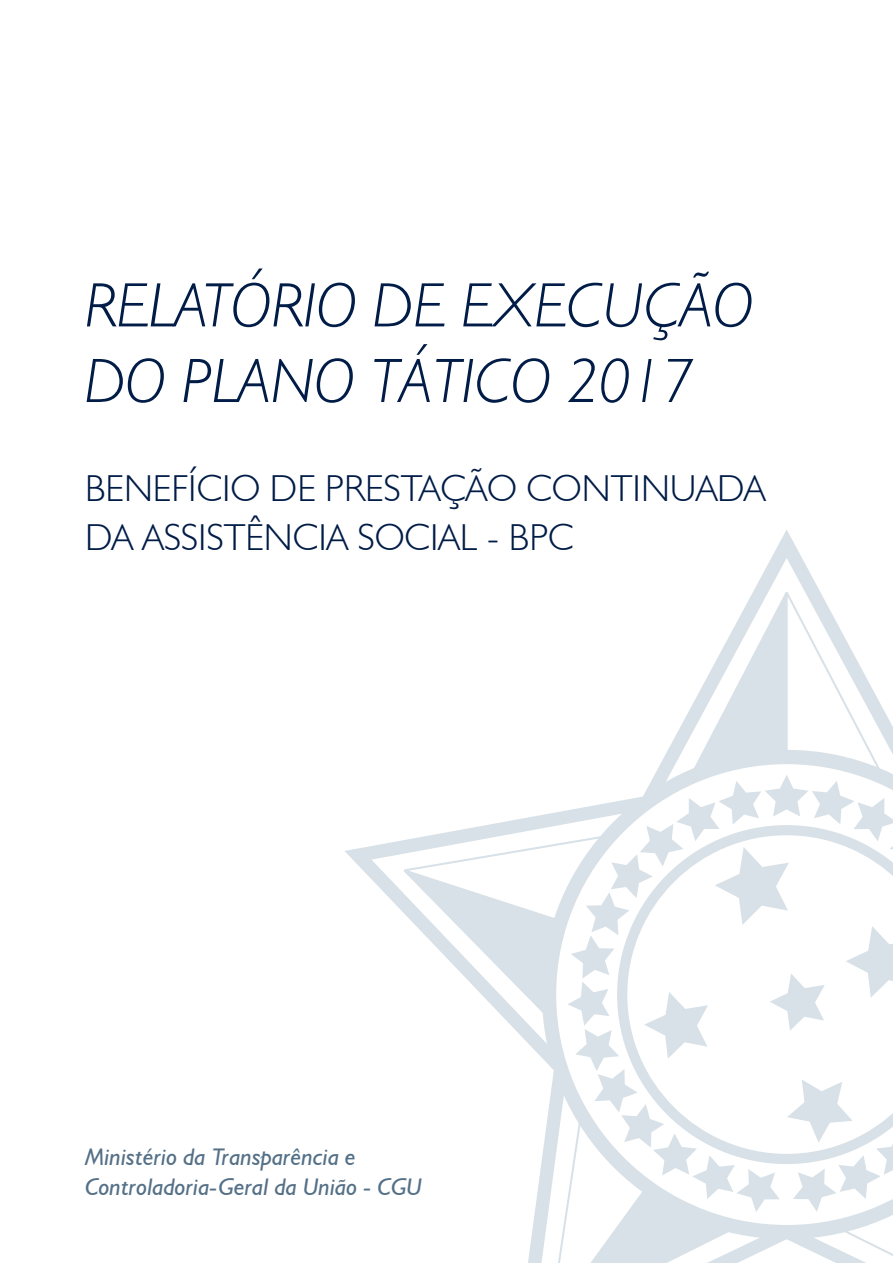
<style>
.page{position:relative;width:893px;height:1263px;background:#fff}
.page>*{position:absolute;margin:0;border:0;box-sizing:border-box;transform-origin:0 0}
.t1{font:italic 300 63px/75.6px "Humanist 521 BT";color:#001c47}
.t2{font:300 37.5px/48.6px "Humanist 521 BT";color:#001c47}
.t3{font:italic 24px "Humanist 521 BT";color:#547087}
</style>
<div class="page">
<svg style="left:367px;top:554px;width:453px;height:359px"></svg>
<svg style="left:404px;top:592px;width:489px;height:671px"></svg>
<svg style="left:542px;top:750px;width:351px;height:489px;fill:#d8e1e7"></svg>
<svg style="left:556px;top:764px;width:337px;height:461px"></svg>
<svg style="left:567px;top:775px;width:326px;height:437px"></svg>
<p class="t1" style="left:85px;top:266px;width:670px">RELATÓRIO DE EXECUÇÃO<br>DO PLANO TÁTICO 2017</p>
<p class="t2" style="left:85px;top:463px;width:682px">BENEFÍCIO DE PRESTAÇÃO CONTINUADA<br>DA ASSISTÊNCIA SOCIAL - BPC</p>
<p class="t3" style="left:85px;top:1142px;width:272px">Ministério da Transparência e</p>
<p class="t3" style="left:85px;top:1172px;width:339px">Controladoria-Geral da União - CGU</p>
</div>
